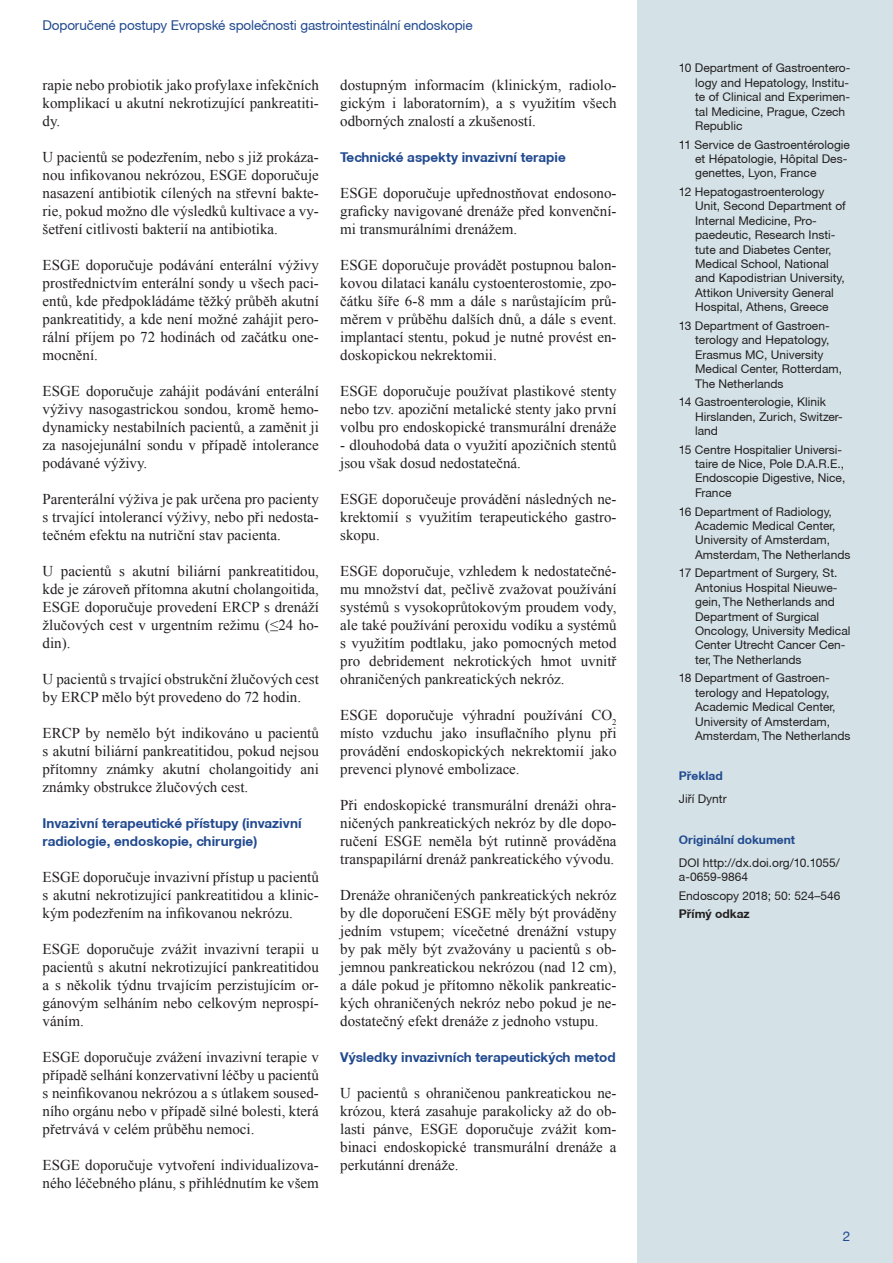
<style>
.page{position:relative;width:893px;height:1263px;background:#fff}
.page>*{position:absolute;margin:0;border:0;box-sizing:border-box;transform-origin:0 0}
.text{font:15px/18px "Times New Roman";color:#231f20;text-align:justify}
.stanovisko{font:700 13.5px/18px "Helvetica Neue CE";color:#214a8f}
.t1{font:13.5px "Helvetica Neue CE";letter-spacing:-.01em;color:#214a8f}
.instituce_sloupec{font:12px/14.4px "Helvetica Neue CE";color:#231f20}
.autor_sloupec{font:12px/14.4px "Helvetica Neue CE";color:#231f20}
.nadpis_sloupec{font:700 12px "Helvetica Neue CE";color:#214a8f}
.autor_sloupec-2{font:700 12px "Helvetica Neue CE";color:#231f20}
</style>
<div class="page">
<div style="left:638px;top:0;width:255px;height:1263px;background:#d4e2e7"></div>
<p class="t1" style="left:43px;top:17px;width:432px">Doporučené postupy Evropské společnosti gastrointestinální endoskopie</p>
<p class="text" style="left:43px;top:76px;width:278px">rapie nebo probiotik jako profylaxe infekčních komplikací u akutní nekrotizující pankreatiti&shy;dy.</p>
<p class="text" style="left:43px;top:148px;width:278px">U pacientů se podezřením, nebo s již prokáza&shy;nou infikovanou nekrózou, ESGE doporučuje nasazení antibiotik cílených na střevní bakte&shy;rie, pokud možno dle výsledků kultivace a vy&shy;šetření citlivosti bakterií na antibiotika.</p>
<p class="text" style="left:43px;top:256px;width:278px">ESGE doporučuje podávání enterální výživy prostřednictvím enterální sondy u všech paci&shy;entů, kde předpokládáme těžký průběh akutní pankreatitidy, a kde není možné zahájit pero&shy;rální příjem po 72 hodinách od začátku one&shy;mocnění.</p>
<p class="text" style="left:43px;top:382px;width:278px">ESGE doporučuje zahájit podávání enterální výživy nasogastrickou sondou, kromě hemo&shy;dynamicky nestabilních pacientů, a zaměnit ji za nasojejunální sondu v případě intolerance podávané výživy.</p>
<p class="text" style="left:43px;top:490px;width:278px">Parenterální výživa je pak určena pro pacienty s trvající intolerancí výživy, nebo při nedosta&shy;tečném efektu na nutriční stav pacienta.</p>
<p class="text" style="left:43px;top:562px;width:278px">U pacientů s akutní biliární pankreatitidou, kde je zároveň přítomna akutní cholangoitida, ESGE doporučuje provedení ERCP s drenáží žlučových cest v urgentním režimu (≤24 ho&shy;din).</p>
<p class="text" style="left:43px;top:670px;width:278px">U pacientů s trvající obstrukční žlučových cest by ERCP mělo být provedeno do 72 hodin.</p>
<p class="text" style="left:43px;top:724px;width:278px">ERCP by nemělo být indikováno u pacientů s akutní biliární pankreatitidou, pokud nejsou přítomny známky akutní cholangoitidy ani známky obstrukce žlučových cest.</p>
<p class="stanovisko" style="left:43px;top:814px;width:260px">Invazivní terapeutické přístupy (invazivní radiologie, endoskopie, chirurgie)</p>
<p class="text" style="left:43px;top:868px;width:278px">ESGE doporučuje invazivní přístup u pacientů s akutní nekrotizující pankreatitidou a klinic&shy;kým podezřením na infikovanou nekrózu.</p>
<p class="text" style="left:43px;top:940px;width:278px">ESGE doporučuje zvážit invazivní terapii u pacientů s akutní nekrotizující pankreatitidou a s několik týdnu trvajícím perzistujícím or&shy;gánovým selháním nebo celkovým neprospí&shy;váním.</p>
<p class="text" style="left:43px;top:1048px;width:278px">ESGE doporučuje zvážení invazivní terapie v případě selhání konzervativní léčby u pacientů s neinfikovanou nekrózou a s útlakem soused&shy;ního orgánu nebo v případě silné bolesti, která přetrvává v celém průběhu nemoci.</p>
<p class="text" style="left:43px;top:1156px;width:278px">ESGE doporučuje vytvoření individualizova&shy;ného léčebného plánu, s přihlédnutím ke všem</p>
<p class="text" style="left:340px;top:76px;width:278px">dostupným informacím (klinickým, radiolo&shy;gickým i laboratorním), a s využitím všech odborných znalostí a zkušeností.</p>
<p class="stanovisko" style="left:340px;top:148px;width:227px">Technické aspekty invazivní terapie</p>
<p class="text" style="left:340px;top:184px;width:278px">ESGE doporučuje upřednostňovat endosono&shy;graficky navigované drenáže před konvenční&shy;mi transmurálními drenážem.</p>
<p class="text" style="left:340px;top:256px;width:278px">ESGE doporučuje provádět postupnou balon&shy;kovou dilataci kanálu cystoenterostomie, zpo&shy;čátku šíře 6-8 mm a dále s narůstajícím prů&shy;měrem v průběhu dalších dnů, a dále s event. implantací stentu, pokud je nutné provést en&shy;doskopickou nekrektomii.</p>
<p class="text" style="left:340px;top:382px;width:278px">ESGE doporučuje používat plastikové stenty nebo tzv. apoziční metalické stenty jako první volbu pro endoskopické transmurální drenáže</p>
<p class="text" style="left:340px;top:436px;width:278px">- dlouhodobá data o využití apozičních stentů jsou však dosud nedostatečná.</p>
<p class="text" style="left:340px;top:490px;width:278px">ESGE doporučeuje provádění následných ne&shy;krektomií s využitím terapeutického gastro&shy;skopu.</p>
<p class="text" style="left:340px;top:562px;width:278px">ESGE doporučuje, vzhledem k nedostatečné&shy;mu množství dat, pečlivě zvažovat používání systémů s vysokoprůtokovým proudem vody, ale také používání peroxidu vodíku a systémů s využitím podtlaku, jako pomocných metod pro debridement nekrotických hmot uvnitř ohraničených pankreatických nekróz.</p>
<p class="text" style="left:340px;top:706px;width:278px">ESGE doporučuje výhradní používání CO<sub>2 </sub>místo vzduchu jako insuflačního plynu při provádění endoskopických nekrektomií jako prevenci plynové embolizace.</p>
<p class="text" style="left:340px;top:796px;width:278px">Při endoskopické transmurální drenáži ohra&shy;ničených pankreatických nekróz by dle dopo&shy;ručení ESGE neměla být rutinně prováděna transpapilární drenáž pankreatického vývodu.</p>
<p class="text" style="left:340px;top:886px;width:278px">Drenáže ohraničených pankreatických nekróz by dle doporučení ESGE měly být prováděny jedním vstupem; vícečetné drenážní vstupy by pak měly být zvažovány u pacientů s ob&shy;jemnou pankreatickou nekrózou (nad 12 cm), a dále pokud je přítomno několik pankreatic&shy;kých ohraničených nekróz nebo pokud je ne&shy;dostatečný efekt drenáže z jednoho vstupu.</p>
<p class="stanovisko" style="left:340px;top:1048px;width:277px">Výsledky invazivních terapeutických metod</p>
<p class="text" style="left:340px;top:1084px;width:278px">U pacientů s ohraničenou pankreatickou ne&shy;krózou, která zasahuje parakolicky až do ob&shy;lasti pánve, ESGE doporučuje zvážit kom&shy;binaci endoskopické transmurální drenáže a perkutánní drenáže.</p>
<p class="instituce_sloupec" style="left:695px;top:61px;width:157px;text-indent:-16px">10 Department of Gastroentero&shy;logy and Hepatology, Institu&shy;te of Clinical and Experimen&shy;tal Medicine, Prague, Czech<br>Republic</p>
<p class="instituce_sloupec" style="left:695px;top:137px;width:156px;text-indent:-16px">11 Service de Gastroentérologie et Hépatologie, Hôpital Des&shy;genettes, Lyon, France</p>
<p class="instituce_sloupec" style="left:695px;top:185px;width:152px;text-indent:-16px">12 Hepatogastroenterology<br>Unit, Second Department of<br>Internal Medicine, Pro&shy;paedeutic, Research Insti&shy;tute and Diabetes Center,<br>Medical School, National and Kapodistrian University,<br>Attikon University General<br>Hospital, Athens, Greece</p>
<p class="instituce_sloupec" style="left:695px;top:319px;width:148px;text-indent:-16px">13 Department of Gastroen&shy;terology and Hepatology,<br>Erasmus MC, University<br>Medical Center, Rotterdam,<br>The Netherlands</p>
<p class="instituce_sloupec" style="left:695px;top:395px;width:149px;text-indent:-16px">14 Gastroenterologie, Klinik<br>Hirslanden, Zurich, Switzer&shy;land</p>
<p class="instituce_sloupec" style="left:695px;top:442px;width:152px;text-indent:-16px">15 Centre Hospitalier Universi&shy;taire de Nice, Pole D.A.R.E.,<br>Endoscopie Digestive, Nice,<br>France</p>
<p class="instituce_sloupec" style="left:695px;top:504px;width:157px;text-indent:-16px">16 Department of Radiology,<br>Academic Medical Center,<br>University of Amsterdam,<br>Amsterdam, The Netherlands</p>
<p class="instituce_sloupec" style="left:695px;top:566px;width:157px;text-indent:-16px">17 Department of Surgery, St.<br>Antonius Hospital Nieuwe&shy;gein, The Netherlands and<br>Department of Surgical<br>Oncology, University Medical<br>Center Utrecht Cancer Cen&shy;ter, The Netherlands</p>
<p class="instituce_sloupec" style="left:695px;top:671px;width:157px;text-indent:-16px">18 Department of Gastroen&shy;terology and Hepatology,<br>Academic Medical Center,<br>University of Amsterdam,<br>Amsterdam, The Netherlands</p>
<p class="nadpis_sloupec" style="left:679px;top:768px;width:45px">Překlad</p>
<p class="autor_sloupec" style="left:679px;top:792px;width:49px">Jiří Dyntr</p>
<p class="nadpis_sloupec" style="left:679px;top:832px;width:118px">Originální dokument</p>
<p class="autor_sloupec" style="left:679px;top:855px;width:162px">DOI http://dx.doi.org/10.1055/ a-0659-9864</p>
<p class="autor_sloupec" style="left:679px;top:888px;width:163px">Endoscopy 2018; 50: 524–546</p>
<p class="autor_sloupec-2" style="left:679px;top:907px;width:72px">Přímý odkaz</p>
<p class="t1" style="left:843px;top:1228px;width:9px">2</p>
</div>
